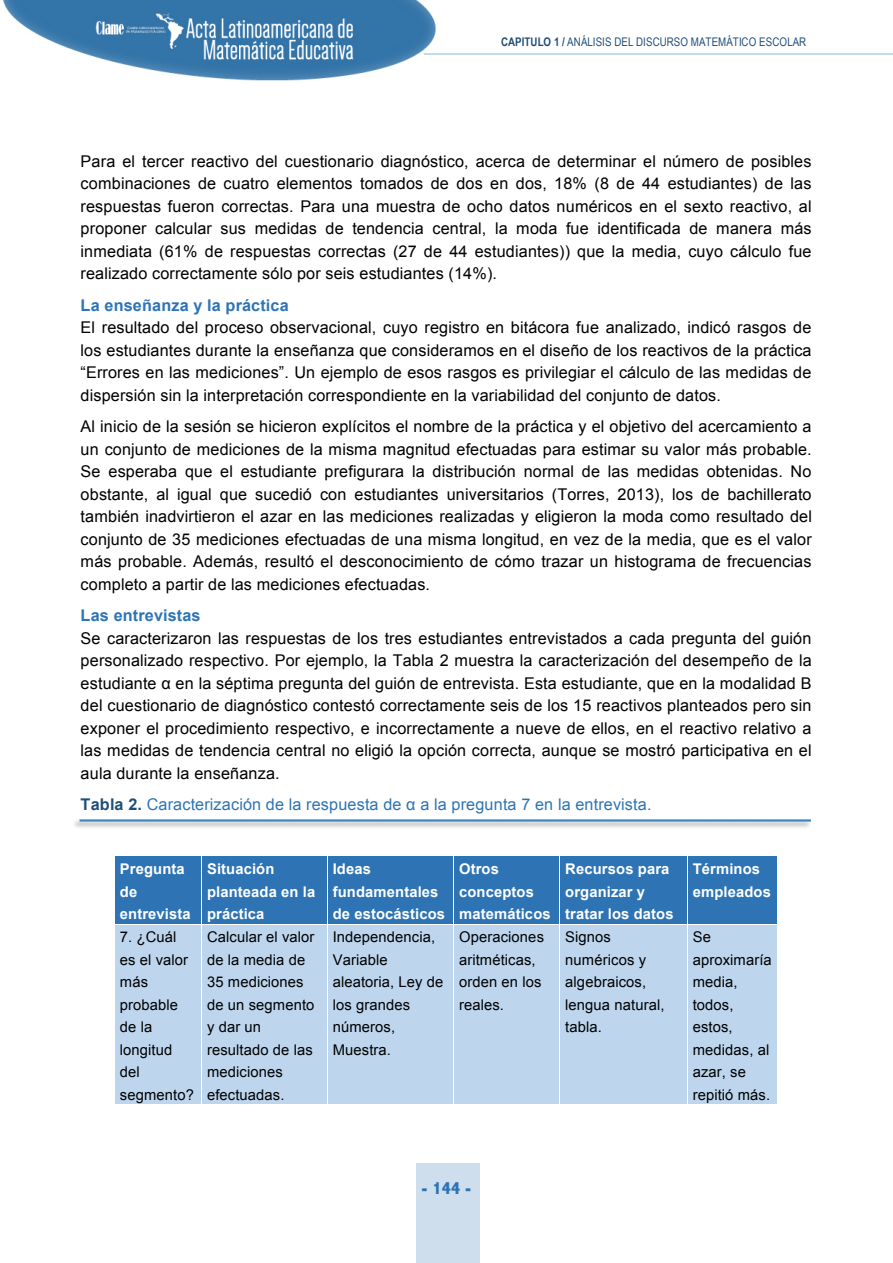
<style>
.page{position:relative;width:893px;height:1263px;background:#fff}
.page>*{position:absolute;margin:0;border:0;box-sizing:border-box;transform-origin:0 0}
.t1{font:800 condensed 18px "Abadi";color:#2e74b5}
.t2{font:16.2px/22.5px "Arial";letter-spacing:.01em;color:#000;text-align:justify}
.t3{font:16.2px "Arial";letter-spacing:.01em;color:#2e74b5}
.t4{font:700 16.2px "Arial";letter-spacing:.01em;color:#2e74b5}
.t5{font:14.7px/22.5px "Arial";letter-spacing:.01em;color:#000}
.t6{font:700 14.7px/22.5px "Arial";letter-spacing:.01em;color:#fff}
.t7{font:11.85px "Arial Narrow";color:#1f4e79}
.s1{font-weight:700}
.s2{font-weight:700;color:#1f4e79}
</style>
<div class="page">
<div style="left:416px;top:1163px;width:64px;height:100px;background:#cfdeec"></div>
<img style="left:3px;top:0;width:433px;height:81px">
<hr style="left:424px;top:53px;width:468px;height:2px;background:#acceeb">
<div style="left:115px;top:856px;width:87px;height:68px;background:#2e74b5"></div>
<div style="left:202px;top:856px;width:125px;height:68px;background:#2e74b5"></div>
<div style="left:328px;top:856px;width:125px;height:68px;background:#2e74b5"></div>
<div style="left:454px;top:856px;width:105px;height:68px;background:#2e74b5"></div>
<div style="left:560px;top:856px;width:127px;height:68px;background:#2e74b5"></div>
<div style="left:688px;top:856px;width:90px;height:68px;background:#2e74b5"></div>
<hr style="left:201px;top:856px;width:1px;height:68px;background:#fff">
<hr style="left:777px;top:856px;width:1px;height:68px;background:#fff">
<div style="left:115px;top:924px;width:87px;height:180px;background:#bdd6ee"></div>
<div style="left:202px;top:924px;width:125px;height:180px;background:#bdd6ee"></div>
<div style="left:328px;top:924px;width:125px;height:180px;background:#bdd6ee"></div>
<div style="left:454px;top:924px;width:105px;height:180px;background:#bdd6ee"></div>
<div style="left:560px;top:924px;width:127px;height:180px;background:#bdd6ee"></div>
<div style="left:688px;top:924px;width:90px;height:180px;background:#bdd6ee"></div>
<hr style="left:115px;top:924px;width:86px;height:1px;background:#fff">
<hr style="left:202px;top:924px;width:125px;height:1px;background:#fff">
<hr style="left:328px;top:924px;width:125px;height:1px;background:#fff">
<hr style="left:454px;top:924px;width:105px;height:1px;background:#fff">
<hr style="left:560px;top:924px;width:127px;height:1px;background:#fff">
<hr style="left:688px;top:924px;width:89px;height:1px;background:#fff">
<hr style="left:201px;top:924px;width:1px;height:180px;background:#fff">
<hr style="left:777px;top:924px;width:1px;height:180px;background:#fff">
<hr style="left:80px;top:819px;width:731px;height:3px;background:#3988c3">
<p class="t7" style="left:501px;top:35px;width:307px"><span class="s1">CAPITULO 1 /</span> ANÁLISIS DEL DISCURSO MATEMÁTICO ESCOLAR</p>
<p class="t2" style="left:81px;top:150px;width:732px">Para el tercer reactivo del cuestionario diagnóstico, acerca de determinar el número de posibles combinaciones de cuatro elementos tomados de dos en dos, 18% (8 de 44 estudiantes) de las respuestas fueron correctas. Para una muestra de ocho datos numéricos en el sexto reactivo, al proponer calcular sus medidas de tendencia central, la moda fue identificada de manera más inmediata (61% de respuestas correctas (27 de 44 estudiantes)) que la media, cuyo cálculo fue realizado correctamente sólo por seis estudiantes (14%).</p>
<p class="t4" style="left:81px;top:296px;width:210px">La enseñanza y la práctica</p>
<p class="t2" style="left:81px;top:316px;width:732px">El resultado del proceso observacional, cuyo registro en bitácora fue analizado, indicó rasgos de los estudiantes durante la enseñanza que consideramos en el diseño de los reactivos de la práctica “Errores en las mediciones”. Un ejemplo de esos rasgos es privilegiar el cálculo de las medidas de dispersión sin la interpretación correspondiente en la variabilidad del conjunto de datos.</p>
<p class="t2" style="left:81px;top:415px;width:733px">Al inicio de la sesión se hicieron explícitos el nombre de la práctica y el objetivo del acercamiento a un conjunto de mediciones de la misma magnitud efectuadas para estimar su valor más probable.<br>Se esperaba que el estudiante prefigurara la distribución normal de las medidas obtenidas. No obstante, al igual que sucedió con estudiantes universitarios (Torres, 2013), los de bachillerato también inadvirtieron el azar en las mediciones realizadas y eligieron la moda como resultado del conjunto de 35 mediciones efectuadas de una misma longitud, en vez de la media, que es el valor más probable. Además, resultó el desconocimiento de cómo trazar un histograma de frecuencias completo a partir de las mediciones efectuadas.</p>
<p class="t4" style="left:81px;top:607px;width:121px">Las entrevistas</p>
<p class="t2" style="left:81px;top:627px;width:732px">Se caracterizaron las respuestas de los tres estudiantes entrevistados a cada pregunta del guión personalizado respectivo. Por ejemplo, la Tabla 2 muestra la caracterización del desempeño de la estudiante α en la séptima pregunta del guión de entrevista. Esta estudiante, que en la modalidad B del cuestionario de diagnóstico contestó correctamente seis de los 15 reactivos planteados pero sin exponer el procedimiento respectivo, e incorrectamente a nueve de ellos, en el reactivo relativo a las medidas de tendencia central no eligió la opción correcta, aunque se mostró participativa en el aula durante la enseñanza.</p>
<p class="t3" style="left:81px;top:796px;width:572px"><span class="s2">Tabla 2.</span> Caracterización de la respuesta de α a la pregunta 7 en la entrevista.</p>
<p class="t6" style="left:120px;top:858px;width:72px">Pregunta de entrevista</p>
<p class="t6" style="left:207px;top:858px;width:110px">Situación planteada en la práctica</p>
<p class="t6" style="left:333px;top:858px;width:114px">Ideas fundamentales de estocásticos</p>
<p class="t6" style="left:459px;top:858px;width:93px">Otros conceptos matemáticos</p>
<p class="t6" style="left:565px;top:858px;width:110px">Recursos para organizar y tratar los datos</p>
<p class="t6" style="left:693px;top:858px;width:80px">Términos empleados</p>
<p class="t5" style="left:120px;top:926px;width:76px">7. ¿Cuál es el valor más probable de la longitud del segmento?</p>
<p class="t5" style="left:207px;top:926px;width:109px">Calcular el valor de la media de<br>35 mediciones de un segmento y dar un resultado de las mediciones efectuadas.</p>
<p class="t5" style="left:333px;top:926px;width:112px">Independencia,<br>Variable aleatoria, Ley de los grandes números,<br>Muestra.</p>
<p class="t5" style="left:459px;top:926px;width:86px">Operaciones aritméticas, orden en los reales.</p>
<p class="t5" style="left:565px;top:926px;width:101px">Signos numéricos y algebraicos, lengua natural, tabla.</p>
<p class="t5" style="left:693px;top:926px;width:81px">Se aproximaría media, todos, estos, medidas, al azar, se repitió más.</p>
<p class="t1" style="left:421px;top:1178px;width:52px">- 144 -</p>
</div>
